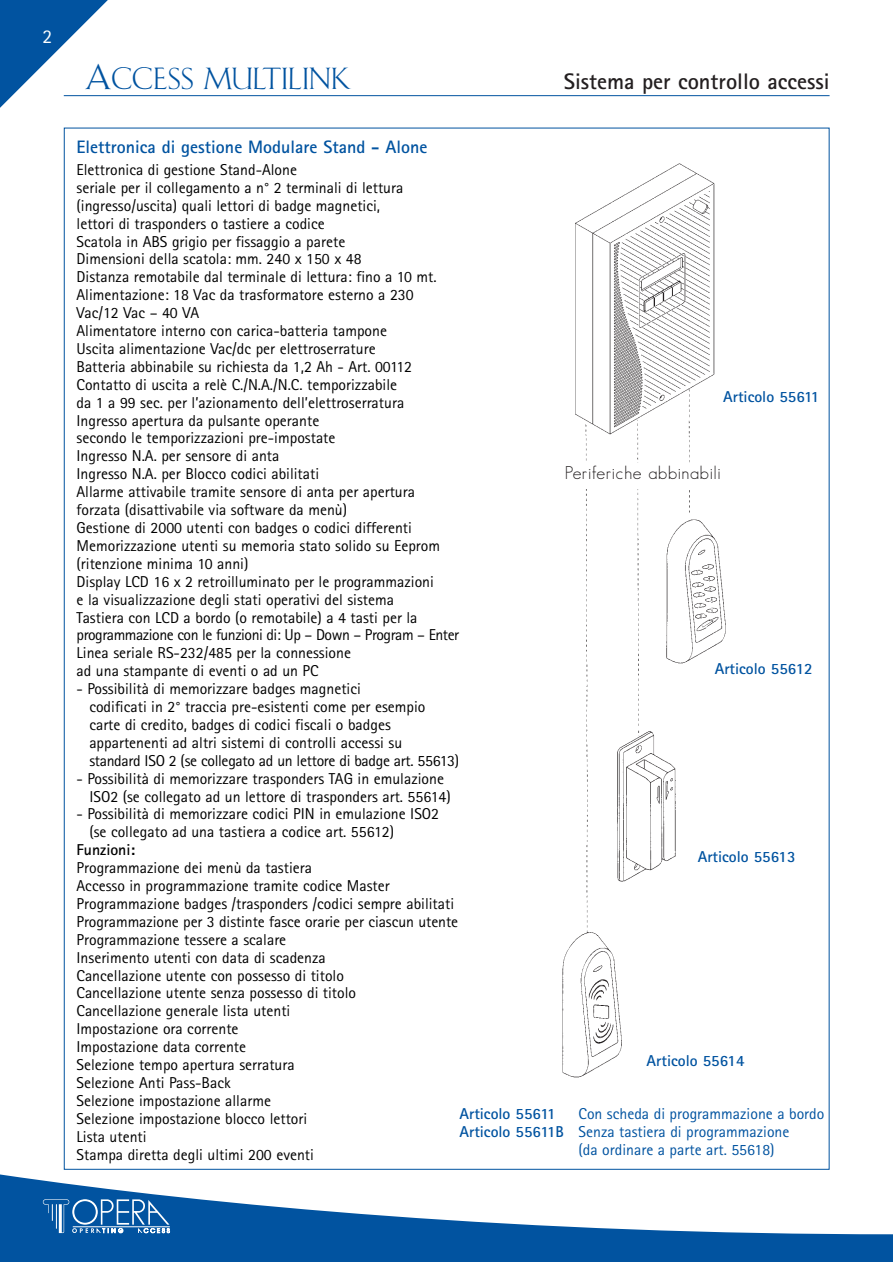
<style>
.page{position:relative;width:893px;height:1262px;background:#fff}
.page>*{position:absolute;margin:0;border:0;box-sizing:border-box;transform-origin:0 0}
.t1{font:31.5px "Au Bauer Text Initials";letter-spacing:.04em;color:#0153a0}
.t2{font:700 22.5px "Rotis Sans Serif";color:#231f20}
.t3{font:19.5px "Rotis Sans Serif";color:#fff}
.t4{font:700 18px "Rotis Sans Serif";color:#0153a0}
.t5{font:18px "Sans Serif FLF";letter-spacing:.025em;color:#231f20}
.t6{font:15.75px/17.9px "Rotis Sans Serif";color:#000}
.t7{font:15.75px "Rotis Sans Serif";color:#0153a0}
.t8{font:700 15.75px "Rotis Sans Serif";color:#0153a0}
.t9{font:700 15.75px "Rotis Sans Serif";color:#000}
.s1{font-weight:700}
</style>
<div class="page">
<svg style="left:0;top:1174px;width:892px;height:87px"></svg>
<svg style="left:0;top:0;width:120px;height:108px"></svg>
<hr style="left:64px;top:95px;width:765px;height:1px;background:#0153a0">
<svg style="left:43px;top:1199px;width:127px;height:34px;background:#3b7ab5"></svg>
<img style="left:562px;top:163px;width:164px;height:915px">
<div style="left:459px;top:463px;width:367px;height:26px;background:#fff"></div>
<p class="t3" style="left:43px;top:30px;width:11px">2</p>
<h1 class="t1" style="left:85px;top:60px;width:267px">Access multilink</h1>
<h2 class="t2" style="left:564px;top:74px;width:267px">Sistema per controllo accessi</h2>
<p class="t4" style="left:77px;top:140px;width:352px">Elettronica di gestione Modulare Stand - Alone</p>
<p class="t6" style="left:77px;top:162px;width:384px">Elettronica di gestione Stand-Alone<br>seriale per il collegamento a n° 2 terminali di lettura (ingresso/uscita) quali lettori di badge magnetici,<br>lettori di trasponders o tastiere a codice<br>Scatola in ABS grigio per fissaggio a parete<br>Dimensioni della scatola: mm. 240 x 150 x 48<br>Distanza remotabile dal terminale di lettura: fino a 10 mt.<br>Alimentazione: 18 Vac da trasformatore esterno a 230<br>Vac/12 Vac – 40 VA<br>Alimentatore interno con carica-batteria tampone<br>Uscita alimentazione Vac/dc per elettroserrature<br>Batteria abbinabile su richiesta da 1,2 Ah - Art. 00112<br>Contatto di uscita a relè C./N.A./N.C. temporizzabile<br>da 1 a 99 sec. per l’azionamento dell’elettroserratura<br>Ingresso apertura da pulsante operante<br>secondo le temporizzazioni pre-impostate<br>Ingresso N.A. per sensore di anta<br>Ingresso N.A. per Blocco codici abilitati<br>Allarme attivabile tramite sensore di anta per apertura forzata (disattivabile via software da menù)<br>Gestione di 2000 utenti con badges o codici differenti Memorizzazione utenti su memoria stato solido su Eeprom (ritenzione minima 10 anni)<br>Display LCD 16 x 2 retroilluminato per le programmazioni<br>e la visualizzazione degli stati operativi del sistema<br>Tastiera con LCD a bordo (o remotabile) a 4 tasti per la programmazione con le funzioni di: Up – Down – Program – Enter Linea seriale RS-232/485 per la connessione<br>ad una stampante di eventi o ad un PC</p>
<p class="t6" style="left:89px;top:681px;width:371px;text-indent:-13px">- Possibilità di memorizzare badges magnetici<br>codificati in 2° traccia pre-esistenti come per esempio carte di credito, badges di codici fiscali o badges appartenenti ad altri sistemi di controlli accessi su<br>standard ISO 2 (se collegato ad un lettore di badge art. 55613)</p>
<p class="t6" style="left:89px;top:771px;width:363px;text-indent:-13px">- Possibilità di memorizzare trasponders TAG in emulazione<br>ISO2 (se collegato ad un lettore di trasponders art. 55614)</p>
<p class="t6" style="left:89px;top:806px;width:351px;text-indent:-13px">- Possibilità di memorizzare codici PIN in emulazione ISO2 (se collegato ad una tastiera a codice art. 55612)</p>
<p class="t9" style="left:77px;top:844px;width:60px">Funzioni:</p>
<p class="t6" style="left:77px;top:860px;width:383px">Programmazione dei menù da tastiera<br>Accesso in programmazione tramite codice Master Programmazione badges /trasponders /codici sempre abilitati Programmazione per 3 distinte fasce orarie per ciascun utente Programmazione tessere a scalare<br>Inserimento utenti con data di scadenza<br>Cancellazione utente con possesso di titolo<br>Cancellazione utente senza possesso di titolo<br>Cancellazione generale lista utenti<br>Impostazione ora corrente<br>Impostazione data corrente<br>Selezione tempo apertura serratura<br>Selezione Anti Pass-Back<br>Selezione impostazione allarme<br>Selezione impostazione blocco lettori<br>Lista utenti<br>Stampa diretta degli ultimi 200 eventi</p>
<p class="t8" style="left:723px;top:391px;width:98px">Articolo 55611</p>
<p class="t5" style="left:564px;top:466px;width:157px">Periferiche abbinabili</p>
<p class="t8" style="left:714px;top:663px;width:99px">Articolo 55612</p>
<p class="t8" style="left:697px;top:850px;width:99px">Articolo 55613</p>
<p class="t8" style="left:646px;top:1055px;width:99px">Articolo 55614</p>
<p class="t8" style="left:459px;top:1108px;width:98px">Articolo 55611</p>
<p class="t7" style="left:578px;top:1108px;width:247px">Con scheda di programmazione a bordo</p>
<p class="t7" style="left:459px;top:1126px;width:331px"><span class="s1">Articolo 55611B</span> Senza tastiera di programmazione</p>
<p class="t7" style="left:578px;top:1144px;width:197px">(da ordinare a parte art. 55618)</p>
</div>
